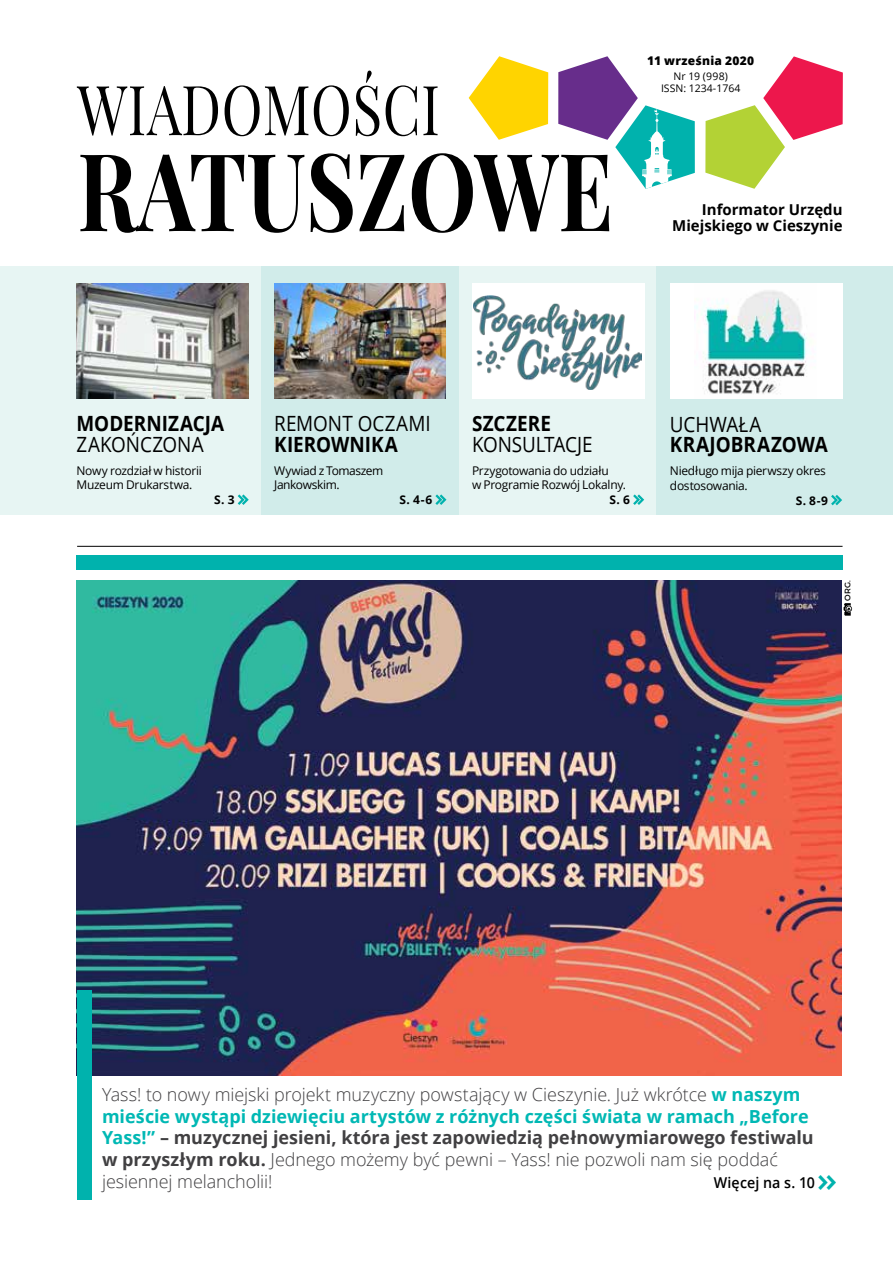
<style>
.page{position:relative;width:893px;height:1263px;background:#fff}
.page>*{position:absolute;margin:0;border:0;box-sizing:border-box;transform-origin:0 0}
.t1{font:700 21px "Open Sans";letter-spacing:.005em;color:#000;scale:.9 1}
.t2{font:21px "Open Sans";letter-spacing:-.005em;color:#000;scale:.9 1}
.t3{font:300 18px/21.9px "Open Sans";letter-spacing:-.005em;color:#414042}
.t4{font:700 15px/16.5px "Open Sans";color:#000;text-align:right}
.t5{font:600 15px "Open Sans";letter-spacing:.005em;color:#000;scale:.95 1}
.t6{font:12px/14.4px "Open Sans";letter-spacing:-.025em;color:#000}
.t7{font:700 12px "Open Sans";color:#000}
.t8{font:800 12px "Open Sans";letter-spacing:.02em;color:#000}
.t9{font:10.5px/12px "Open Sans";color:#000;text-align:center}
.t10{font:8.1px "Montserrat";color:#000}
.s1{font-weight:700;color:#00b8b4}
.s2{font-weight:700}
</style>
<div class="page">
<hr style="left:77px;top:546px;width:765px;height:1px;background:#000">
<svg style="left:705px;top:56px;width:138px;height:133px"></svg>
<svg style="left:77px;top:56px;width:618px;height:177px"></svg>
<div style="left:0;top:267px;width:261px;height:248px;background:#e7f5f3"></div>
<div style="left:459px;top:267px;width:198px;height:248px;background:#e7f5f3"></div>
<div style="left:261px;top:267px;width:198px;height:248px;background:#d1ecea"></div>
<div style="left:657px;top:267px;width:236px;height:248px;background:#d1ecea"></div>
<img style="left:275px;top:283px;width:171px;height:116px">
<div style="left:472px;top:283px;width:172px;height:116px;background:#fff"></div>
<img style="left:473px;top:295px;width:168px;height:95px">
<img style="left:77px;top:283px;width:172px;height:116px">
<div style="left:670px;top:283px;width:172px;height:116px;background:#fff"></div>
<img style="left:695px;top:290px;width:112px;height:104px">
<svg style="left:435px;top:494px;width:11px;height:11px"></svg>
<svg style="left:633px;top:494px;width:11px;height:11px"></svg>
<svg style="left:238px;top:494px;width:11px;height:11px"></svg>
<svg style="left:831px;top:495px;width:11px;height:10px"></svg>
<div style="left:77px;top:555px;width:765px;height:15px;background:#00b2ad"></div>
<div style="left:77px;top:1107px;width:15px;height:92px;background:#00b2ad"></div>
<img style="left:77px;top:580px;width:765px;height:495px">
<div style="left:77px;top:990px;width:15px;height:198px;background:#00b2ad"></div>
<svg style="left:843px;top:603px;width:9px;height:13px"></svg>
<p class="t8" style="left:647px;top:52px;width:109px">11 września 2020</p>
<p class="t9" style="left:661px;top:69px;width:81px">Nr 19 (998)<br>ISSN: 1234-1764</p>
<p class="t4" style="left:672px;top:201px;width:172px">Informator Urzędu<br>Miejskiego w Cieszynie</p>
<p class="t1" style="left:77px;top:409px;width:166px">modernizacja</p>
<p class="t2" style="left:77px;top:430px;width:143px">zakończona</p>
<p class="t6" style="left:77px;top:463px;width:127px">N owy rozdział w historii<br>M uzeum Drukarstwa.</p>
<p class="t7" style="left:214px;top:491px;width:22px">S. 3</p>
<p class="t2" style="left:274px;top:409px;width:171px">remont oczami</p>
<p class="t1" style="left:274px;top:429px;width:139px">kierownika</p>
<p class="t6" style="left:274px;top:463px;width:111px">Wywiad z Tomaszem<br>Jankowskim.</p>
<p class="t7" style="left:399px;top:491px;width:34px">S. 4-6</p>
<p class="t1" style="left:472px;top:409px;width:89px">szczere</p>
<p class="t2" style="left:472px;top:430px;width:136px">kons ultacje</p>
<p class="t6" style="left:472px;top:463px;width:155px">Przygotowania do udziału<br>w Programie Rozwój Lokalny.</p>
<p class="t7" style="left:610px;top:491px;width:22px">S. 6</p>
<p class="t2" style="left:670px;top:409px;width:103px">uchwała</p>
<p class="t1" style="left:670px;top:430px;width:177px">krajobrazowa</p>
<p class="t6" style="left:670px;top:463px;width:158px">N iedługo mija pierwszy okres dostosowania.</p>
<p class="t7" style="left:796px;top:492px;width:34px">S. 8-9</p>
<p class="t10" style="left:843px;top:601px;width:22px;rotate:-90deg">org.</p>
<p class="t3" style="left:102px;top:1083px;width:713px">Yass! to nowy miejski projekt muzyczny powstający w Cieszynie. Już wkrótce <span class="s1">w naszym mieście wystąpi dziewięciu artystów z różnych części świata w ramach „Before Yass!”</span> <span class="s2">– muzycznej jesieni, która jest zapowiedzią pełnowymiarowego festiwalu w przyszłym roku.</span> Jednego możemy być pewni – Yass! nie pozwoli nam się poddać jesiennej melancholii!</p>
<p class="t5" style="left:714px;top:1172px;width:108px">Więcej na s. 10</p>
</div>
